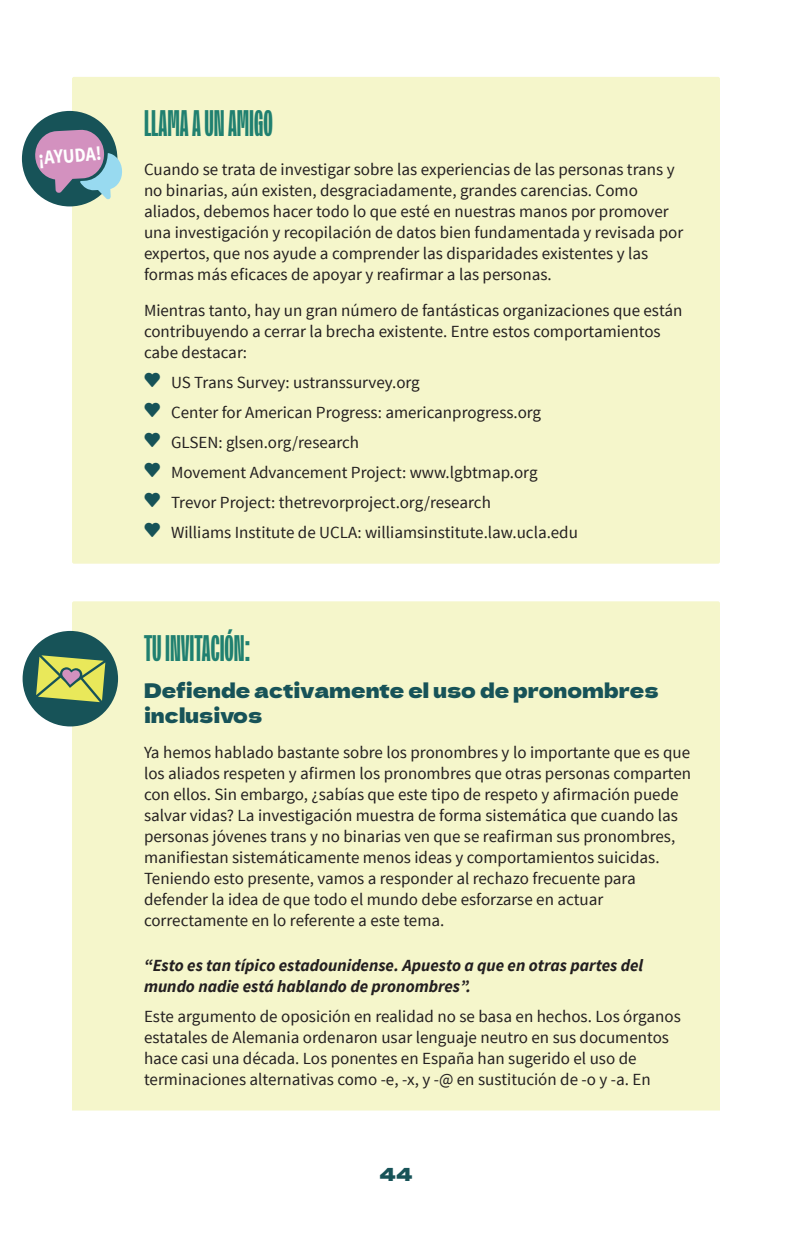
<style>
.page{position:relative;width:792px;height:1239px;background:#fff}
.page>*{position:absolute;margin:0;border:0;box-sizing:border-box;transform-origin:0 0}
.Endbar_category{font:200 34px "New Title Variable";color:#208070}
.Endbar_title{font:20px/25px "Dela Gothic One";color:#175358}
.t1{font:700 20px "Source Sans Pro";color:#fff;scale:.88 1}
.t2{font:18px "Dela Gothic One";color:#175358}
.Endbar_body{font:17px/21px "Source Sans Pro";color:#231f20}
.Endbar_body-2{font:italic 700 17px/21px "Source Sans Pro";color:#231f20}
</style>
<div class="page">
<div style="left:72px;top:77px;width:648px;height:88px;background:#f5f6cb;border-radius:2px"></div>
<div style="left:72px;top:135px;width:648px;height:171px;background:#f5f6cb;border-radius:2px"></div>
<div style="left:72px;top:276px;width:648px;height:107px;background:#f5f6cb;border-radius:2px"></div>
<div style="left:72px;top:378px;width:648px;height:65px;background:#f5f6cb;border-radius:2px"></div>
<div style="left:72px;top:438px;width:648px;height:65px;background:#f5f6cb;border-radius:2px"></div>
<div style="left:72px;top:498px;width:648px;height:65px;background:#f5f6cb;border-radius:2px"></div>
<div style="left:72px;top:601px;width:648px;height:88px;background:#f5f6cb;border-radius:2px"></div>
<div style="left:72px;top:655px;width:648px;height:94px;background:#f5f6cb;border-radius:2px"></div>
<div style="left:72px;top:718px;width:648px;height:234px;background:#f5f6cb;border-radius:2px"></div>
<div style="left:72px;top:930px;width:648px;height:87px;background:#f5f6cb;border-radius:2px"></div>
<div style="left:72px;top:1016px;width:648px;height:94px;background:#f5f6cb"></div>
<div style="left:22px;top:111px;width:95px;height:95px;background:#175358;border-radius:50%"></div>
<svg style="left:35px;top:130px;width:87px;height:69px"></svg>
<div style="left:23px;top:631px;width:95px;height:95px;background:#175358;border-radius:50%"></div>
<svg style="left:36px;top:655px;width:69px;height:47px"></svg>
<p class="t1" style="left:37px;top:145px;width:74px;rotate:-4deg">¡AYUDA!</p>
<p class="Endbar_category" style="left:144px;top:104px;width:130px">LLAMA A UN AMIGO</p>
<p class="Endbar_body" style="left:144px;top:159px;width:541px">Cuando se trata de investigar sobre las experiencias de las personas trans y no binarias, aún existen, desgraciadamente, grandes carencias. Como aliados, debemos hacer todo lo que esté en nuestras manos por promover una investigación y recopilación de datos bien fundamentada y revisada por expertos, que nos ayude a comprender las disparidades existentes y las formas más eficaces de apoyar y reafirmar a las personas.</p>
<p class="Endbar_body" style="left:144px;top:300px;width:540px">Mientras tanto, hay un gran número de fantásticas organizaciones que están contribuyendo a cerrar la brecha existente. Entre estos comportamientos cabe destacar:</p>
<p class="Endbar_body" style="left:171px;top:372px;width:250px">US Trans Survey: ustranssurvey.org</p>
<p class="Endbar_body" style="left:171px;top:402px;width:372px">Center for American Progress: americanprogress.org</p>
<p class="Endbar_body" style="left:171px;top:432px;width:190px">GLSEN: glsen.org/research</p>
<p class="Endbar_body" style="left:171px;top:462px;width:368px">Movement Advancement Project: www.lgbtmap.org</p>
<p class="Endbar_body" style="left:171px;top:492px;width:321px">Trevor Project: thetrevorproject.org/research</p>
<p class="Endbar_body" style="left:171px;top:522px;width:408px">Williams Institute de UCLA: williamsinstitute.law.ucla.edu</p>
<p class="Endbar_category" style="left:144px;top:628px;width:108px">TU INVITACIÓN:</p>
<p class="Endbar_title" style="left:144px;top:676px;width:516px">Defiende activamente el uso de pronombres inclusivos</p>
<p class="Endbar_body" style="left:144px;top:742px;width:549px">Ya hemos hablado bastante sobre los pronombres y lo importante que es que los aliados respeten y afirmen los pronombres que otras personas comparten con ellos. Sin embargo, ¿sabías que este tipo de respeto y afirmación puede salvar vidas? La investigación muestra de forma sistemática que cuando las personas jóvenes trans y no binarias ven que se reafirman sus pronombres, manifiestan sistemáticamente menos ideas y comportamientos suicidas.<br>Teniendo esto presente, vamos a responder al rechazo frecuente para defender la idea de que todo el mundo debe esforzarse en actuar correctamente en lo referente a este tema.</p>
<p class="Endbar_body-2" style="left:144px;top:954px;width:501px">“Esto es tan típico estadounidense. Apuesto a que en otras partes del mundo nadie está hablando de pronombres”.</p>
<p class="Endbar_body" style="left:144px;top:1005px;width:538px">Este argumento de oposición en realidad no se basa en hechos. Los órganos estatales de Alemania ordenaron usar lenguaje neutro en sus documentos hace casi una década. Los ponentes en España han sugerido el uso de terminaciones alternativas como -e, -x, y -@ en sustitución de -o y -a. En</p>
<p class="t2" style="left:379px;top:1160px;width:35px">44</p>
</div>
